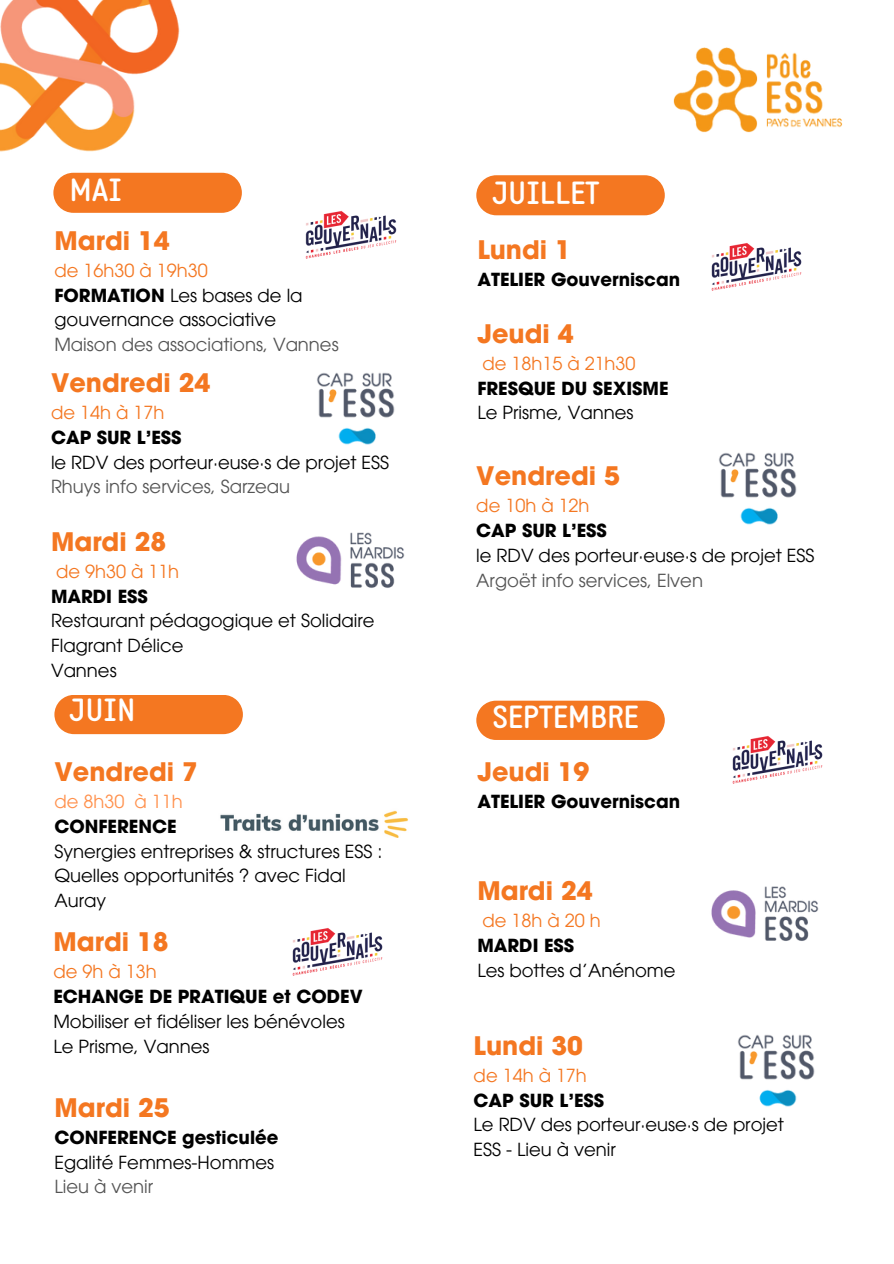
<style>
.page{position:relative;width:894px;height:1264px;background:#fff}
.page>*{position:absolute;margin:0;border:0;box-sizing:border-box;transform-origin:0 0}
.t1{font:700 31.5px "Static";color:#fff}
.t2{font:700 25.5px "ITC Avant Garde Pro";color:#f47721}
.t3{font:18px/24.8px "ITC Avant Garde Pro";color:#000}
.t4{font:700 18px "ITC Avant Garde Pro";color:#000}
.t5{font:18px "ITC Avant Garde Pro";color:#545454}
.t6{font:18px "ITC Avant Garde Pro";color:#f47721}
.t7{font:18px "ITC Avant Garde Pro";color:#ff914d}
.s1{font-weight:700}
</style>
<div class="page">
<img style="left:0;top:0;width:219px;height:189px">
<div style="left:53px;top:173px;width:189px;height:40px;background:#f47721;border-radius:20px"></div>
<div style="left:54px;top:695px;width:189px;height:39px;background:#f47721"></div>
<div style="left:476px;top:175px;width:188px;height:40px;background:#f47721;border-radius:20px"></div>
<svg style="left:476px;top:700px;width:188px;height:40px;background:#f47f2e"></svg>
<img style="left:317px;top:372px;width:78px;height:73px">
<img style="left:719px;top:452px;width:78px;height:73px">
<img style="left:738px;top:1034px;width:77px;height:73px">
<img style="left:296px;top:532px;width:109px;height:56px">
<img style="left:711px;top:886px;width:108px;height:55px">
<img style="left:220px;top:810px;width:189px;height:27px">
<img style="left:711px;top:243px;width:91px;height:48px">
<img style="left:305px;top:210px;width:92px;height:49px">
<img style="left:292px;top:928px;width:91px;height:48px">
<img style="left:673px;top:47px;width:170px;height:86px">
<img style="left:732px;top:736px;width:91px;height:48px">
<p class="t1" style="left:70px;top:178px;width:54px">MAI</p>
<h2 class="t2" style="left:54px;top:231px;width:117px">Mardi 14</h2>
<p class="t6" style="left:54px;top:263px;width:155px">de 16h30 à 19h30</p>
<p class="t3" style="left:54px;top:285px;width:250px"><span class="s1">FORMATION</span> Les bases de la gouvernance associative</p>
<p class="t5" style="left:54px;top:338px;width:286px">Maison des associations, Vannes</p>
<p class="t2" style="left:51px;top:373px;width:161px">Vendredi 24</p>
<p class="t6" style="left:51px;top:406px;width:115px">de 14h à 17h</p>
<p class="t4" style="left:51px;top:430px;width:132px">CAP SUR L’ESS</p>
<p class="t3" style="left:51px;top:452px;width:339px">le RDV des porteur·euse·s de projet ESS</p>
<p class="t5" style="left:51px;top:480px;width:240px">Rhuys info services, Sarzeau</p>
<p class="t2" style="left:51px;top:532px;width:117px">Mardi 28</p>
<p class="t6" style="left:56px;top:564px;width:125px">de 9h30 à 11h</p>
<p class="t4" style="left:51px;top:589px;width:98px">MARDI ESS</p>
<p class="t3" style="left:51px;top:610px;width:325px">Restaurant pédagogique et Solidaire<br>Flagrant Délice</p>
<p class="t3" style="left:51px;top:660px;width:67px">Vannes</p>
<p class="t1" style="left:70px;top:697px;width:67px">JUIN</p>
<p class="t2" style="left:54px;top:762px;width:145px">Vendredi 7</p>
<p class="t7" style="left:54px;top:794px;width:130px">de 8h30 à 11h</p>
<p class="t4" style="left:54px;top:819px;width:124px">CONFERENCE</p>
<h1 class="t3" style="left:54px;top:841px;width:329px">Synergies entreprises &amp; structures ESS :<br>Quelles opportunités ? avec Fidal</h1>
<p class="t3" style="left:54px;top:890px;width:53px">Auray</p>
<p class="t2" style="left:53px;top:932px;width:117px">Mardi 18</p>
<p class="t6" style="left:53px;top:964px;width:105px">de 9h à 13h</p>
<p class="t4" style="left:53px;top:989px;width:311px">ECHANGE DE PRATIQUE et CODEV</p>
<p class="t3" style="left:53px;top:1011px;width:293px">Mobiliser et fidéliser les bénévoles</p>
<p class="t3" style="left:53px;top:1035px;width:157px">Le Prisme, Vannes</p>
<h1 class="t2" style="left:54px;top:1097px;width:117px">Mardi 25</h1>
<p class="t4" style="left:54px;top:1130px;width:225px">CONFERENCE gesticulée</p>
<h2 class="t3" style="left:54px;top:1151px;width:221px">Egalité Femmes-Hommes</h2>
<p class="t5" style="left:54px;top:1179px;width:100px">Lieu à venir</p>
<p class="t1" style="left:492px;top:180px;width:108px">JUILLET</p>
<p class="t2" style="left:477px;top:240px;width:95px">Lundi 1</p>
<p class="t4" style="left:477px;top:272px;width:204px">ATELIER Gouverniscan</p>
<p class="t2" style="left:477px;top:324px;width:98px">Jeudi 4</p>
<p class="t6" style="left:482px;top:356px;width:155px">de 18h15 à 21h30</p>
<p class="t4" style="left:477px;top:381px;width:193px">FRESQUE DU SEXISME</p>
<p class="t3" style="left:477px;top:403px;width:157px">Le Prisme, Vannes</p>
<h1 class="t2" style="left:476px;top:466px;width:145px">Vendredi 5</h1>
<p class="t6" style="left:476px;top:499px;width:115px">de 10h à 12h</p>
<p class="t4" style="left:476px;top:523px;width:132px">CAP SUR L’ESS</p>
<p class="t3" style="left:476px;top:545px;width:339px">le RDV des porteur·euse·s de projet ESS</p>
<p class="t5" style="left:476px;top:573px;width:228px">Argoët info services, Elven</p>
<p class="t1" style="left:492px;top:705px;width:147px">SEPTEMBRE</p>
<p class="t2" style="left:477px;top:762px;width:113px">Jeudi 19</p>
<p class="t4" style="left:477px;top:794px;width:204px">ATELIER Gouverniscan</p>
<p class="t2" style="left:477px;top:881px;width:117px">Mardi 24</p>
<p class="t6" style="left:482px;top:914px;width:120px">de 18h à 20 h</p>
<p class="t4" style="left:477px;top:938px;width:98px">MARDI ESS</p>
<p class="t3" style="left:477px;top:960px;width:200px">Les bottes d’Anénome</p>
<p class="t2" style="left:473px;top:1035px;width:111px">Lundi 30</p>
<p class="t6" style="left:473px;top:1068px;width:115px">de 14h à 17h</p>
<p class="t4" style="left:473px;top:1093px;width:132px">CAP SUR L’ESS</p>
<p class="t3" style="left:473px;top:1114px;width:312px">Le RDV des porteur·euse·s de projet<br>ESS - Lieu à venir</p>
</div>
